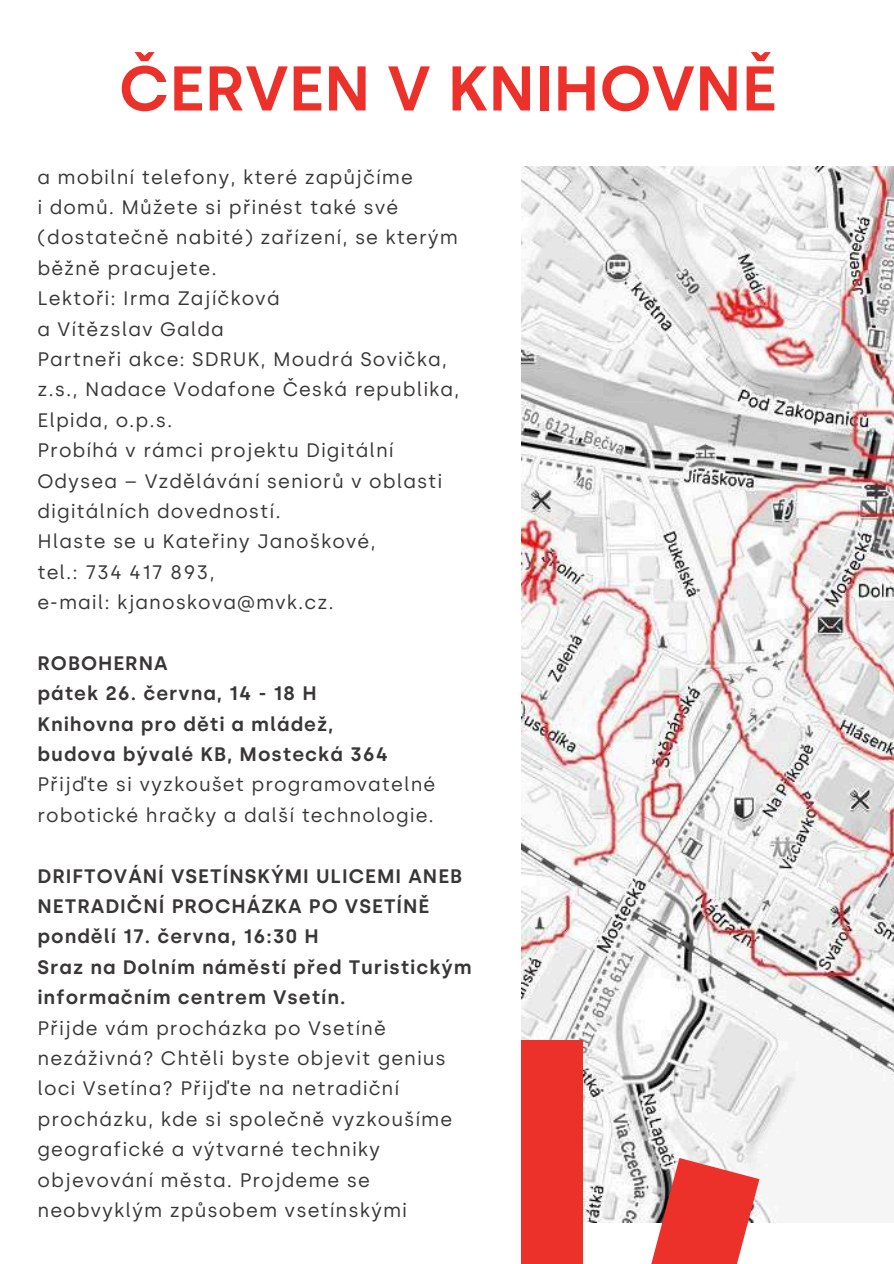
<style>
.page{position:relative;width:894px;height:1264px;background:#fff}
.page>*{position:absolute;margin:0;border:0;box-sizing:border-box;transform-origin:0 0}
.t1{font:600 63px "Silka";color:#ec312b}
.t2{font:19.5px/30.3px "Silka";letter-spacing:.05em;color:#383637}
.t3{font:600 19.5px/30.3px "Silka";letter-spacing:.05em;color:#383637}
</style>
<div class="page">
<img style="left:521px;top:167px;width:372px;height:1055px">
<svg style="left:612px;top:1157px;width:147px;height:106px"></svg>
<div style="left:521px;top:1040px;width:61px;height:223px;background:#ec312b"></div>
<h1 class="t1" style="left:119px;top:51px;width:659px">ČERVEN V KNIHOVNĚ</h1>
<p class="t2" style="left:37px;top:162px;width:423px">a mobilní telefony, které zapůjčíme<br>i domů. Můžete si přinést také své (dostatečně nabité) zařízení, se kterým běžně pracujete.<br>Lektoři: Irma Zajíčková<br>a Vítězslav Galda<br>Partneři akce: SDRUK, Moudrá Sovička, z.s., Nadace Vodafone Česká republika,<br>Elpida, o.p.s.<br>Probíhá v rámci projektu Digitální<br>Odysea – Vzdělávání seniorů v oblasti digitálních dovedností.<br>Hlaste se u Kateřiny Janoškové,<br>tel.: 734 417 893,<br>e-mail: kjanoskova@mvk.cz.</p>
<p class="t3" style="left:37px;top:648px;width:352px">ROBOHERNA<br>pátek 26. června, 14 - 18 H<br>Knihovna pro děti a mládež, budova bývalé KB, Mostecká 364</p>
<p class="t2" style="left:37px;top:769px;width:399px">Přijďte si vyzkoušet programovatelné robotické hračky a další technologie.</p>
<p class="t3" style="left:37px;top:860px;width:435px">DRIFTOVÁNÍ VSETÍNSKÝMI ULICEMI ANEB NETRADIČNÍ PROCHÁZKA PO VSETÍNĚ pondělí 17. června, 16:30 H<br>Sraz na Dolním náměstí před Turistickým informačním centrem Vsetín.</p>
<p class="t2" style="left:37px;top:1012px;width:416px">Přijde vám procházka po Vsetíně nezáživná? Chtěli byste objevit genius loci Vsetína? Přijďte na netradiční procházku, kde si společně vyzkoušíme geografické a výtvarné techniky objevování města. Projdeme se neobvyklým způsobem vsetínskými</p>
</div>
